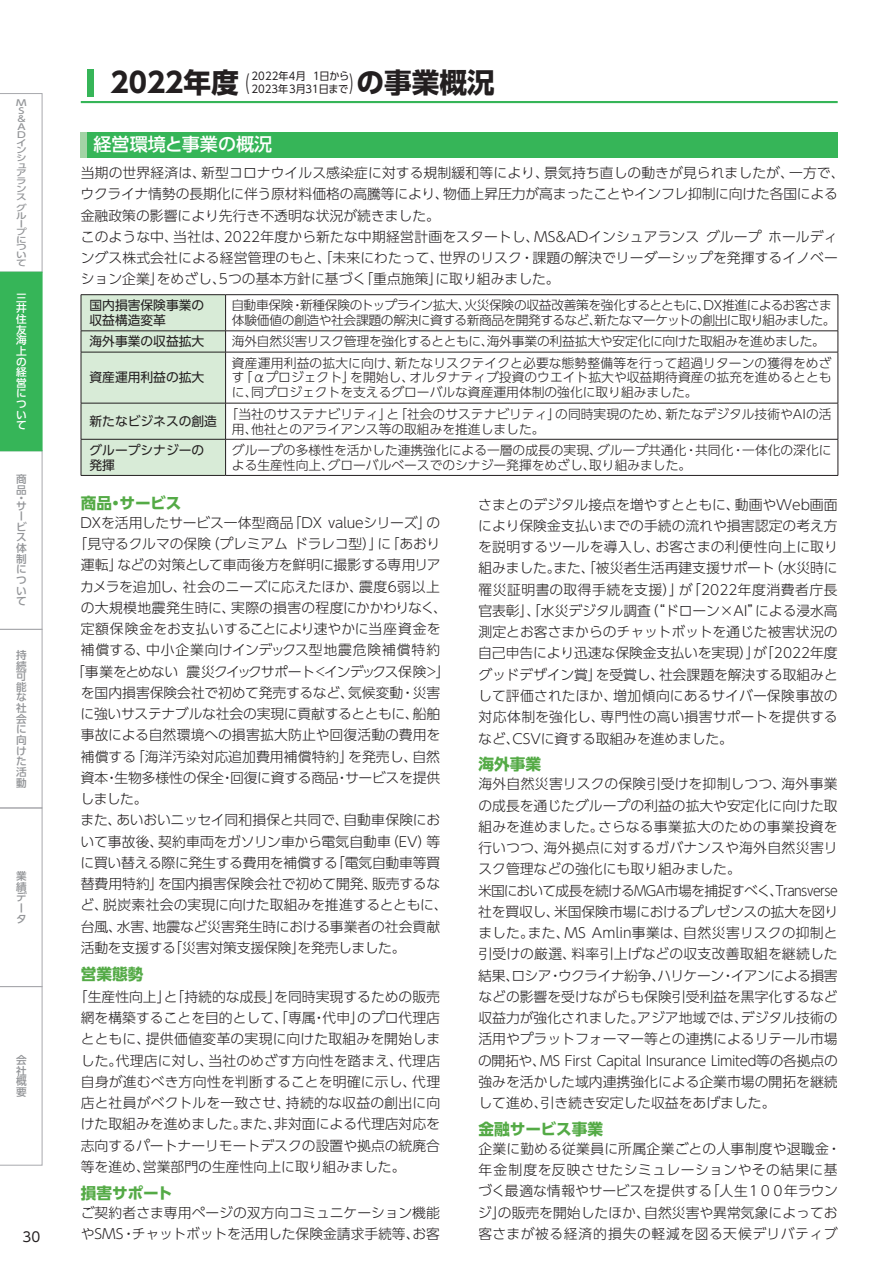
<style>
.page{position:relative;width:893px;height:1263px;background:#fff}
.page>*{position:absolute;margin:0;border:0;box-sizing:border-box;transform-origin:0 0}
.t1{font:700 27.6px "UD Shin Go Pro";color:#231f20}
.t2{font:22.35px "UD Shin Go Pro";color:#231f20;scale:.48 1}
.t3{font:500 18px "UD Shin Go Pro";color:#fff}
.t4{font:700 15.75px "UD Shin Go Pro";color:#54aa46}
.t5{font:300 13.8px/21.3px "UD Shin Go Pro";color:#231f20}
.t6{font:300 13.8px/21.3px "UD Shin Go Pro";letter-spacing:.025em;color:#231f20}
.t7{font:300 13.8px "UD Shin Go Pro";letter-spacing:-.02em;color:#231f20}
.t8{font:300 13.8px "UD Shin Go Pro";letter-spacing:-.07em;color:#231f20}
.t9{font:300 13.8px "UD Shin Go Pro";letter-spacing:.06em;color:#231f20}
.t10{font:13.5px "UD Shin Go Pro";color:#231f20}
.t11{font:300 12.75px/14.9px "UD Shin Go Pro";color:#231f20}
.t12{font:300 12.75px/14.9px "UD Shin Go Pro";letter-spacing:-.035em;color:#231f20}
.t13{font:12.75px/14.9px "UD Shin Go Pro";color:#231f20}
.t14{font:300 12.75px "UD Shin Go Pro";letter-spacing:-.02em;color:#231f20}
.t15{font:500 10.65px/10.6px "UD Shin Go Pro";color:#939598}
.t16{font:10.65px/12.8px "UD Shin Go Pro";color:#231f20;scale:.95 1}
.t17{font:500 10.65px/10.6px "UD Shin Go Pro";color:#fff;text-align:justify}
.t18{font:500 8.55px/7.8px "UD Shin Go Pro";color:#939598;scale:1.25 1}
.s1{font-weight:400;font-size:22.35px}
</style>
<div class="page">
<div style="left:81px;top:132px;width:757px;height:25px;background:#36b558"></div>
<div style="left:81px;top:132px;width:6px;height:25px;background:#a2d3a5"></div>
<svg style="left:226px;top:295px;width:612px;height:180px"></svg>
<hr style="left:81px;top:294px;width:145px;height:1px;background:#231f20">
<hr style="left:226px;top:294px;width:612px;height:1px;background:#231f20">
<hr style="left:838px;top:295px;width:1px;height:36px;background:#231f20">
<hr style="left:226px;top:331px;width:612px;height:1px;background:#231f20">
<div style="left:81px;top:295px;width:145px;height:180px;background:#d8ebd7"></div>
<svg style="left:838px;top:331px;width:1px;height:21px"></svg>
<hr style="left:81px;top:352px;width:145px;height:1px;background:#231f20">
<hr style="left:81px;top:352px;width:1px;height:51px;background:#231f20">
<hr style="left:226px;top:352px;width:612px;height:1px;background:#231f20">
<hr style="left:225px;top:352px;width:1px;height:51px;background:#231f20">
<hr style="left:838px;top:352px;width:1px;height:51px;background:#231f20">
<hr style="left:81px;top:403px;width:145px;height:1px;background:#231f20">
<hr style="left:81px;top:403px;width:1px;height:36px;background:#231f20">
<hr style="left:226px;top:403px;width:612px;height:1px;background:#231f20">
<hr style="left:225px;top:403px;width:1px;height:36px;background:#231f20">
<hr style="left:838px;top:403px;width:1px;height:36px;background:#231f20">
<hr style="left:81px;top:439px;width:145px;height:1px;background:#231f20">
<hr style="left:81px;top:439px;width:1px;height:36px;background:#231f20">
<hr style="left:226px;top:439px;width:612px;height:1px;background:#231f20">
<hr style="left:225px;top:439px;width:1px;height:36px;background:#231f20">
<hr style="left:838px;top:439px;width:1px;height:36px;background:#231f20">
<hr style="left:81px;top:475px;width:145px;height:1px;background:#231f20">
<hr style="left:226px;top:475px;width:612px;height:1px;background:#231f20">
<svg style="left:0;top:93px;width:43px;height:1072px"></svg>
<hr style="left:81px;top:101px;width:757px;height:2px;background:#36b558">
<div style="left:87px;top:69px;width:7px;height:28px;background:#36b558"></div>
<p class="t18" style="left:16px;top:99px;width:10px">M<br>S &amp;<br>A<br>Dインシュアランス</p>
<p class="t18" style="left:16px;top:203px;width:10px">グループについて</p>
<p class="t17" style="left:16px;top:292px;width:12px">三井住友海上の経営について</p>
<p class="t15" style="left:16px;top:473px;width:12px">商品</p>
<p class="t15" style="left:16px;top:493px;width:11px;line-height:7.9px">・サ</p>
<p class="t15" style="left:16px;top:510px;width:12px">ービス体制について</p>
<p class="t15" style="left:16px;top:649px;width:12px;text-align:justify">持続可能な社会に向けた活動</p>
<p class="t15" style="left:16px;top:870px;width:12px">業績データ</p>
<p class="t15" style="left:16px;top:1054px;width:12px;text-align:justify">会社概要</p>
<p class="t10" style="left:23px;top:1226px;width:19px">30</p>
<h1 class="t1" style="left:111px;top:60px;width:140px">2022年度 <span class="s1">(</span></h1>
<h2 class="t2" style="left:350px;top:64px;width:10px">)</h2>
<p class="t16" style="left:252px;top:69px;width:104px">2022年4月 1日から<br>2023年3月31日まで</p>
<h1 class="t1" style="left:356px;top:60px;width:140px">の事業概況</h1>
<h3 class="t3" style="left:94px;top:130px;width:180px">経営環境と事業の概況</h3>
<p class="t5" style="left:81px;top:162px;width:765px">当期の世界経済は、新型コロナウイルス感染症に対する規制緩和等により、景気持ち直しの動きが見られましたが、一方で、ウクライナ情勢の長期化に伴う原材料価格の高騰等により、物価上昇圧力が高まったことやインフレ抑制に向けた各国による金融政策の影響により先行き不透明な状況が続きました。<br>このような中、当社は、2022年度から新たな中期経営計画をスタートし、MS&amp;ADインシュアランス グループ ホールディングス株式会社による経営管理のもと、「未来にわたって、世界のリスク・課題の解決でリーダーシップを発揮するイノベーション企業」をめざし、5つの基本方針に基づく「重点施策」に取り組みました。</p>
<p class="t13" style="left:90px;top:297px;width:116px">国内損害保険事業の収益構造変革</p>
<p class="t12" style="left:231px;top:297px;width:605px">自動車保険・新種保険のトップライン拡大、火災保険の収益改善策を強化するとともに、DX推進によるお客さま体験価値の創造や社会課題の解決に資する新商品を開発するなど、新たなマーケットの創出に取り組みました。</p>
<p class="t13" style="left:90px;top:334px;width:116px">海外事業の収益拡大</p>
<p class="t14" style="left:232px;top:331px;width:594px">海外自然災害リスク管理を強化するとともに、海外事業の利益拡大や安定化に向けた取組みを進めました。</p>
<p class="t13" style="left:90px;top:370px;width:116px">資産運用利益の拡大</p>
<p class="t11" style="left:232px;top:355px;width:601px;text-align:justify">資産運用利益の拡大に向け、新たなリスクテイクと必要な態勢整備等を行って超過リターンの獲得をめざす「αプロジェクト」を開始し、オルタナティブ投資のウエイト拡大や収益期待資産の拡充を進めるとともに、同プロジェクトを支えるグローバルな資産運用体制の強化に取り組みました。</p>
<p class="t13" style="left:90px;top:413px;width:129px">新たなビジネスの創造</p>
<p class="t11" style="left:232px;top:406px;width:601px;text-indent:-6px">「当社のサステナビリティ」と「社会のサステナビリティ」の同時実現のため、新たなデジタル技術やAIの活用、他社とのアライアンス等の取組みを推進しました。</p>
<p class="t13" style="left:90px;top:442px;width:116px">グループシナジーの発揮</p>
<p class="t11" style="left:232px;top:442px;width:601px">グループの多様性を活かした連携強化による一層の成長の実現、グループ共通化・共同化・一体化の深化による生産性向上、グローバルベースでのシナジー発揮をめざし、取り組みました。</p>
<p class="t4" style="left:81px;top:490px;width:102px">商品・サービス</p>
<p class="t5" style="left:81px;top:511px;width:361px">DXを活用したサービス一体型商品「DX valueシリーズ」の</p>
<p class="t5" style="left:74px;top:533px;width:368px">「見守るクルマの保険（プレミアム ドラレコ型）」に「あおり</p>
<p class="t7" style="left:81px;top:554px;width:361px">運転」などの対策として車両後方を鮮明に撮影する専用リア</p>
<p class="t5" style="left:80px;top:575px;width:361px">カメラを追加し、社会のニーズに応えたほか、震度6弱以上</p>
<p class="t5" style="left:81px;top:596px;width:368px">の大規模地震発生時に、実際の損害の程度にかかわりなく、</p>
<p class="t5" style="left:81px;top:618px;width:361px">定額保険金をお支払いすることにより速やかに当座資金を</p>
<p class="t9" style="left:81px;top:639px;width:361px">補償する、中小企業向けインデックス型地震危険補償特約</p>
<p class="t8" style="left:71px;top:660px;width:380px">「事業をとめない 震災クイックサポート＜インデックス保険＞」</p>
<p class="t5" style="left:81px;top:681px;width:361px">を国内損害保険会社で初めて発売するなど、気候変動・災害</p>
<p class="t7" style="left:81px;top:703px;width:361px">に強いサステナブルな社会の実現に貢献するとともに、船舶</p>
<p class="t5" style="left:81px;top:724px;width:361px">事故による自然環境への損害拡大防止や回復活動の費用を</p>
<p class="t5" style="left:81px;top:745px;width:361px">補償する「海洋汚染対応追加費用補償特約」を発売し、自然</p>
<p class="t5" style="left:81px;top:766px;width:361px">資本・生物多様性の保全・回復に資する商品・サービスを提供</p>
<p class="t5" style="left:80px;top:788px;width:69px">しました。</p>
<p class="t7" style="left:81px;top:809px;width:361px">また、あいおいニッセイ同和損保と共同で、自動車保険にお</p>
<p class="t5" style="left:81px;top:830px;width:361px">いて事故後、契約車両をガソリン車から電気自動車（EV）等</p>
<p class="t7" style="left:81px;top:851px;width:361px">に買い替える際に発生する費用を補償する「電気自動車等買</p>
<p class="t5" style="left:81px;top:873px;width:361px">替費用特約」を国内損害保険会社で初めて開発、販売するな</p>
<p class="t5" style="left:81px;top:894px;width:368px">ど、脱炭素社会の実現に向けた取組みを推進するとともに、</p>
<p class="t5" style="left:81px;top:915px;width:361px">台風、水害、地震など災害発生時における事業者の社会貢献</p>
<p class="t5" style="left:81px;top:936px;width:326px">活動を支援する「災害対策支援保険」を発売しました。</p>
<p class="t4" style="left:81px;top:961px;width:64px">営業態勢</p>
<p class="t5" style="left:81px;top:985px;width:361px;text-align:justify;text-indent:-7px">「生産性向上」と「持続的な成長」を同時実現するための販売網を構築することを目的として、「専属・代申」のプロ代理店とともに、提供価値変革の実現に向けた取組みを開始しました。代理店に対し、当社のめざす方向性を踏まえ、代理店自身が進むべき方向性を判断することを明確に示し、代理店と社員がベクトルを一致させ、持続的な収益の創出に向けた取組みを進めました。また、非対面による代理店対応を志向するパートナーリモートデスクの設置や拠点の統廃合等を進め、営業部門の生産性向上に取り組みました。</p>
<p class="t4" style="left:81px;top:1180px;width:93px">損害サポート</p>
<p class="t5" style="left:81px;top:1201px;width:361px">ご契約者さま専用ページの双方向コミュニケーション機能やSMS・チャットボットを活用した保険金請求手続等、お客</p>
<p class="t5" style="left:478px;top:493px;width:361px;text-align:justify">さまとのデジタル接点を増やすとともに、動画やWeb画面により保険金支払いまでの手続の流れや損害認定の考え方を説明するツールを導入し、お客さまの利便性向上に取り組みました。また、「被災者生活再建支援サポート（水災時に罹災証明書の取得手続を支援）」が「2022年度消費者庁長官表彰」、「水災デジタル調査（“ドローン×AI”による浸水高測定とお客さまからのチャットボットを通じた被害状況の自己申告により迅速な保険金支払いを実現）」が「2022年度グッドデザイン賞」を受賞し、社会課題を解決する取組みとして評価されたほか、増加傾向にあるサイバー保険事故の対応体制を強化し、専門性の高い損害サポートを提供するなど、CSVに資する取組みを進めました。</p>
<p class="t4" style="left:478px;top:751px;width:64px">海外事業</p>
<p class="t5" style="left:478px;top:773px;width:362px">海外自然災害リスクの保険引受けを抑制しつつ、海外事業の成長を通じたグループの利益の拡大や安定化に向けた取組みを進めました。さらなる事業拡大のための事業投資を行いつつ、海外拠点に対するガバナンスや海外自然災害リスク管理などの強化にも取り組みました。<br>米国において成長を続けるMGA市場を捕捉すべく、Transverse社を買収し、米国保険市場におけるプレゼンスの拡大を図りました。また、MS Amlin事業は、自然災害リスクの抑制と引受けの厳選、料率引上げなどの収支改善取組を継続した結果、ロシア・ウクライナ紛争、ハリケーン・イアンによる損害などの影響を受けながらも保険引受利益を黒字化するなど収益力が強化されました。アジア地域では、デジタル技術の活用やプラットフォーマー等との連携によるリテール市場の開拓や、MS First Capital Insurance Limited等の各拠点の強みを活かした域内連携強化による企業市場の開拓を継続して進め、引き続き安定した収益をあげました。</p>
<p class="t4" style="left:478px;top:1116px;width:126px">金融サービス事業</p>
<p class="t6" style="left:478px;top:1137px;width:365px">企業に勤める従業員に所属企業ごとの人事制度や退職金・年金制度を反映させたシミュレーションやその結果に基づく最適な情報やサービスを提供する「人生１００年ラウンジ」の販売を開始したほか、自然災害や異常気象によってお客さまが被る経済的損失の軽減を図る天候デリバティブ</p>
</div>
